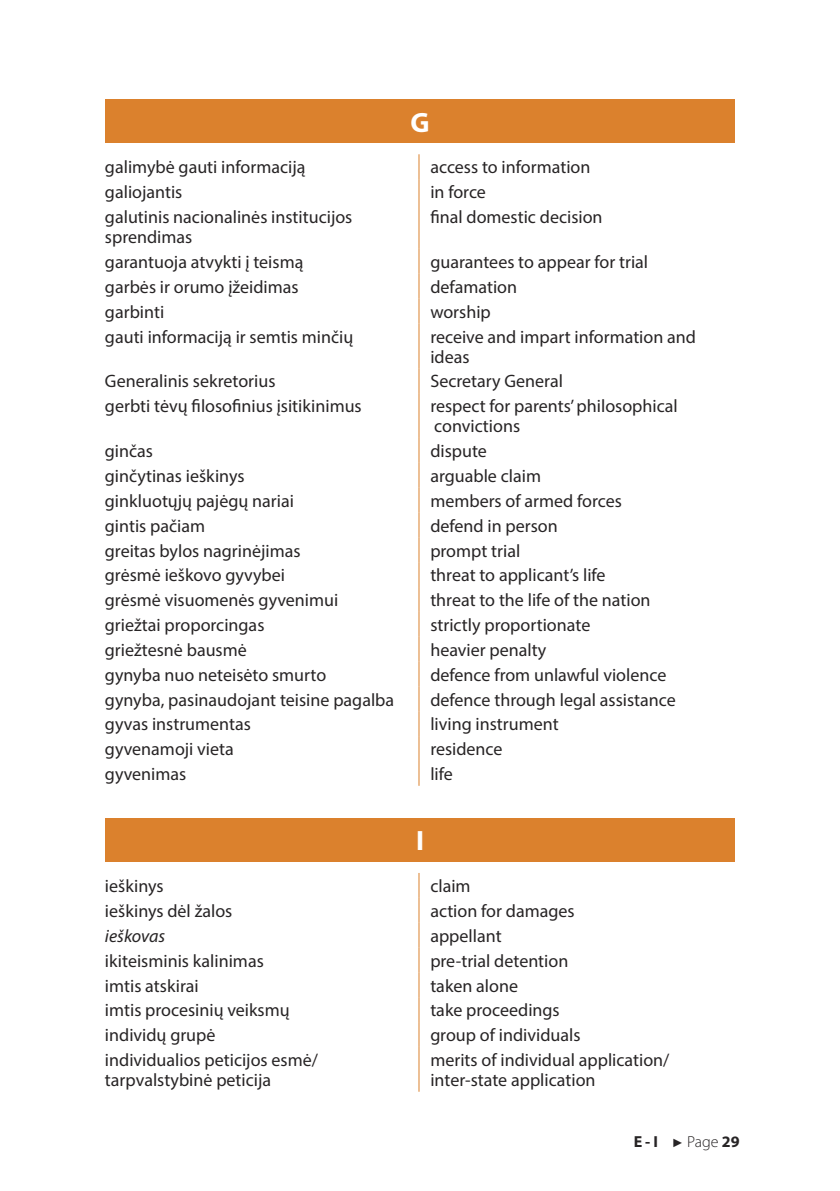
<style>
.page{position:relative;width:840px;height:1191px;background:#fff}
.page>*{position:absolute;margin:0;border:0;box-sizing:border-box;transform-origin:0 0}
.t1{font:700 28px "Myriad Pro";color:#fff}
.t2{font:18px/20px "Myriad Pro";color:#272425}
.t3{font:italic 18px "Myriad Pro";color:#272425}
.t4{font:700 16px "Myriad Pro";color:#272425}
.s1{font-family:"Arial";font-weight:400;font-size:12px}
.s2{font-weight:300}
</style>
<div class="page">
<div style="left:105px;top:99px;width:629px;height:44px;background:#db812d"></div>
<svg style="left:418px;top:154px;width:1px;height:50px"></svg>
<hr style="left:418px;top:204px;width:1px;height:45px;background:#db812d">
<svg style="left:418px;top:249px;width:1px;height:74px"></svg>
<hr style="left:418px;top:323px;width:1px;height:45px;background:#db812d">
<svg style="left:418px;top:368px;width:1px;height:25px"></svg>
<hr style="left:418px;top:393px;width:1px;height:45px;background:#db812d">
<svg style="left:418px;top:438px;width:1px;height:348px"></svg>
<div style="left:105px;top:818px;width:629px;height:43px;background:#db812d"></div>
<svg style="left:418px;top:873px;width:1px;height:174px"></svg>
<hr style="left:418px;top:1047px;width:1px;height:44px;background:#db812d">
<h1 class="t1" style="left:410px;top:112px;width:21px">G</h1>
<p class="t2" style="left:105px;top:159px;width:202px">galimybė gauti informaciją</p>
<p class="t2" style="left:430px;top:159px;width:161px">access to information</p>
<p class="t2" style="left:105px;top:184px;width:79px">galiojantis</p>
<p class="t2" style="left:430px;top:184px;width:57px">in force</p>
<p class="t2" style="left:105px;top:208px;width:249px">galutinis nacionalinės institucijos sprendimas</p>
<p class="t2" style="left:430px;top:208px;width:174px">final domestic decision</p>
<p class="t2" style="left:105px;top:253px;width:200px">garantuoja atvykti į teismą</p>
<p class="t2" style="left:430px;top:253px;width:219px">guarantees to appear for trial</p>
<p class="t2" style="left:105px;top:278px;width:195px">garbės ir orumo įžeidimas</p>
<p class="t2" style="left:430px;top:278px;width:88px">defamation</p>
<p class="t2" style="left:105px;top:303px;width:61px">garbinti</p>
<p class="t2" style="left:430px;top:303px;width:62px">worship</p>
<p class="t2" style="left:105px;top:328px;width:250px">gauti informaciją ir semtis minčių</p>
<p class="t2" style="left:430px;top:328px;width:267px">receive and impart information and ideas</p>
<p class="t2" style="left:105px;top:373px;width:172px">Generalinis sekretorius</p>
<p class="t2" style="left:430px;top:373px;width:134px">Secretary General</p>
<p class="t2" style="left:105px;top:398px;width:258px">gerbti tėvų filosofinius įsitikinimus</p>
<p class="t2" style="left:430px;top:398px;width:249px">respect for parents’ philosophical convictions</p>
<p class="t2" style="left:105px;top:442px;width:50px">ginčas</p>
<p class="t2" style="left:430px;top:442px;width:58px">dispute</p>
<p class="t2" style="left:105px;top:467px;width:141px">ginčytinas ieškinys</p>
<p class="t2" style="left:430px;top:467px;width:112px">arguable claim</p>
<p class="t2" style="left:105px;top:492px;width:190px">ginkluotųjų pajėgų nariai</p>
<p class="t2" style="left:430px;top:492px;width:193px">members of armed forces</p>
<p class="t2" style="left:105px;top:517px;width:102px">gintis pačiam</p>
<p class="t2" style="left:430px;top:517px;width:129px">defend in person</p>
<p class="t2" style="left:105px;top:542px;width:197px">greitas bylos nagrinėjimas</p>
<p class="t2" style="left:430px;top:542px;width:91px">prompt trial</p>
<p class="t2" style="left:105px;top:567px;width:181px">grėsmė ieškovo gyvybei</p>
<p class="t2" style="left:430px;top:567px;width:177px">threat to applicant’s life</p>
<p class="t2" style="left:105px;top:591px;width:235px">grėsmė visuomenės gyvenimui</p>
<p class="t2" style="left:430px;top:591px;width:222px">threat to the life of the nation</p>
<p class="t2" style="left:105px;top:616px;width:161px">griežtai proporcingas</p>
<p class="t2" style="left:430px;top:616px;width:161px">strictly proportionate</p>
<p class="t2" style="left:105px;top:641px;width:143px">griežtesnė bausmė</p>
<p class="t2" style="left:430px;top:641px;width:117px">heavier penalty</p>
<p class="t2" style="left:105px;top:666px;width:223px">gynyba nuo neteisėto smurto</p>
<p class="t2" style="left:430px;top:666px;width:237px">defence from unlawful violence</p>
<p class="t2" style="left:105px;top:691px;width:290px">gynyba, pasinaudojant teisine pagalba</p>
<p class="t2" style="left:430px;top:691px;width:247px">defence through legal assistance</p>
<p class="t2" style="left:105px;top:716px;width:147px">gyvas instrumentas</p>
<p class="t2" style="left:430px;top:716px;width:130px">living instrument</p>
<p class="t2" style="left:105px;top:740px;width:130px">gyvenamoji vieta</p>
<p class="t2" style="left:430px;top:740px;width:74px">residence</p>
<p class="t2" style="left:105px;top:765px;width:83px">gyvenimas</p>
<p class="t2" style="left:430px;top:765px;width:24px">life</p>
<h1 class="t1" style="left:416px;top:830px;width:9px">І</h1>
<p class="t2" style="left:105px;top:877px;width:60px">ieškinys</p>
<p class="t2" style="left:430px;top:877px;width:42px">claim</p>
<p class="t2" style="left:105px;top:902px;width:129px">ieškinys dėl žalos</p>
<p class="t2" style="left:430px;top:902px;width:146px">action for damages</p>
<p class="t3" style="left:105px;top:929px;width:62px">ieškovas</p>
<p class="t2" style="left:430px;top:927px;width:73px">appellant</p>
<p class="t2" style="left:105px;top:952px;width:160px">ikiteisminis kalinimas</p>
<p class="t2" style="left:430px;top:952px;width:139px">pre-trial detention</p>
<p class="t2" style="left:105px;top:977px;width:95px">imtis atskirai</p>
<p class="t2" style="left:430px;top:977px;width:89px">taken alone</p>
<p class="t2" style="left:105px;top:1001px;width:186px">imtis procesinių veiksmų</p>
<p class="t2" style="left:430px;top:1001px;width:131px">take proceedings</p>
<p class="t2" style="left:105px;top:1026px;width:112px">individų grupė</p>
<p class="t2" style="left:430px;top:1026px;width:152px">group of individuals</p>
<p class="t2" style="left:105px;top:1051px;width:214px">individualios peticijos esmė/ tarpvalstybinė peticija</p>
<p class="t2" style="left:430px;top:1051px;width:240px">merits of individual application/ inter-state application</p>
<p class="t4" style="left:633px;top:1136px;width:107px">E - І <span class="s1">►</span> <span class="s2">Page</span> 29</p>
</div>
